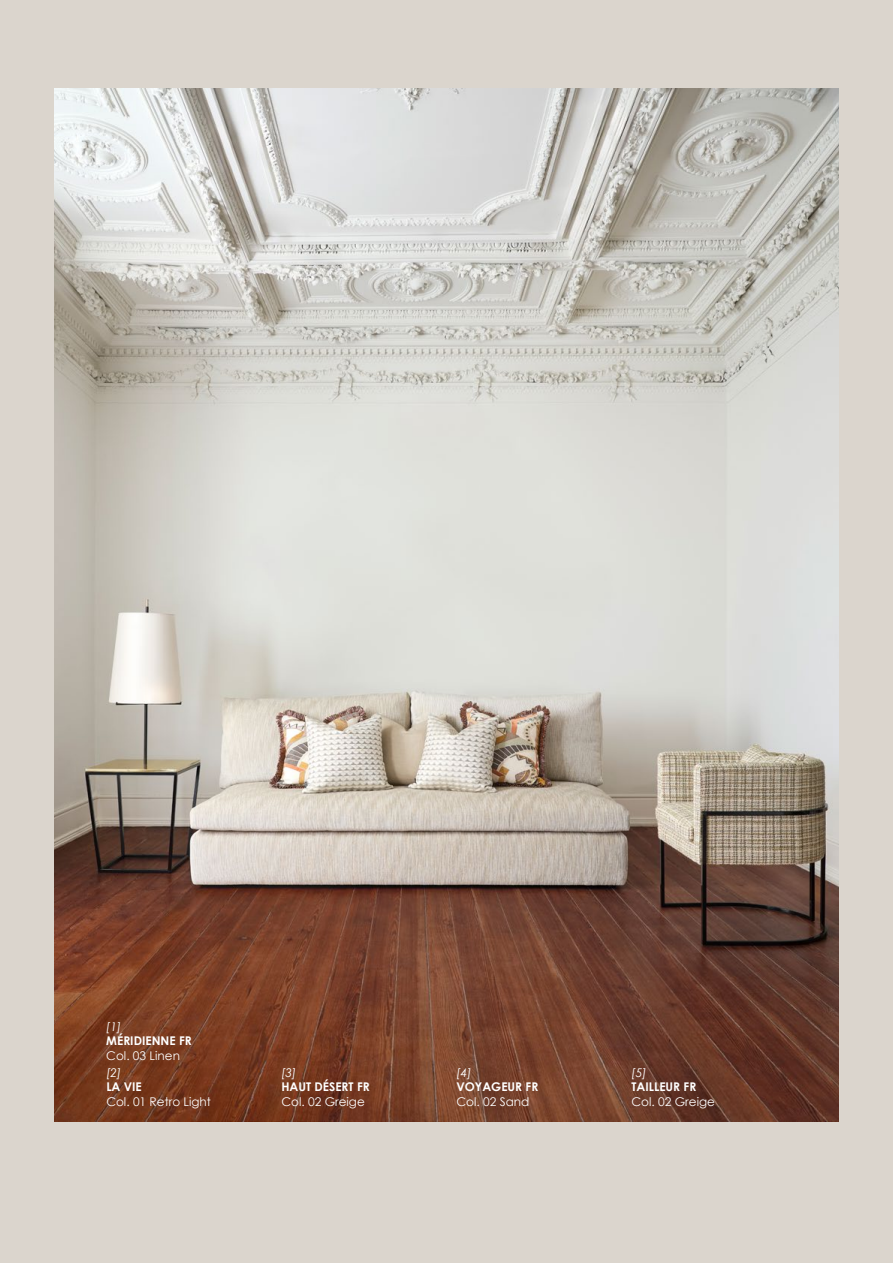
<style>
.page{position:relative;width:893px;height:1263px;background:#dbd5cd}
.page>*{position:absolute;margin:0;border:0;box-sizing:border-box;transform-origin:0 0}
.t1{font:12px "Century Gothic";color:#fff}
.t2{font:700 12px "Century Gothic";color:#fff}
.t3{font:italic 12px "Century Gothic";color:#fff}
</style>
<div class="page">
<img style="left:54px;top:88px;width:785px;height:1033px">
<p class="t3" style="left:106px;top:1018px;width:17px">[1]</p>
<p class="t2" style="left:106px;top:1031px;width:87px">MÉRIDIENNE FR</p>
<p class="t1" style="left:106px;top:1047px;width:75px">Col. 03 Linen</p>
<p class="t3" style="left:106px;top:1064px;width:17px">[2]</p>
<p class="t2" style="left:106px;top:1078px;width:37px">LA VIE</p>
<p class="t1" style="left:106px;top:1093px;width:106px">Col. 01 Retro Light</p>
<p class="t3" style="left:281px;top:1064px;width:17px">[3]</p>
<p class="t2" style="left:281px;top:1078px;width:90px">HAUT DÉSERT FR</p>
<p class="t1" style="left:281px;top:1093px;width:85px">Col. 02 Greige</p>
<p class="t3" style="left:456px;top:1064px;width:17px">[4]</p>
<p class="t2" style="left:456px;top:1078px;width:83px">VOYAGEUR FR</p>
<p class="t1" style="left:456px;top:1093px;width:74px">Col. 02 Sand</p>
<p class="t3" style="left:631px;top:1064px;width:17px">[5]</p>
<p class="t2" style="left:631px;top:1078px;width:66px">TAILLEUR FR</p>
<p class="t1" style="left:631px;top:1093px;width:85px">Col. 02 Greige</p>
</div>
